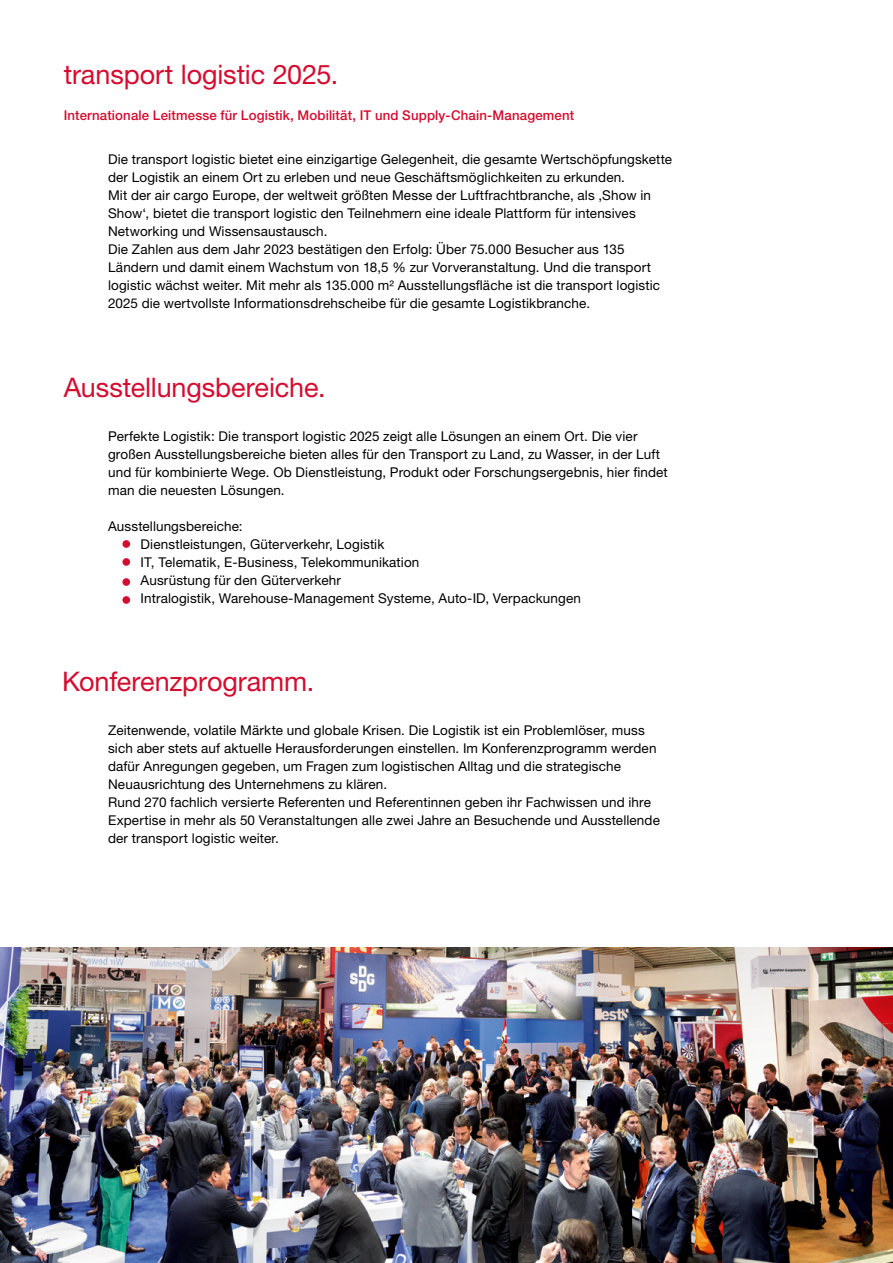
<style>
.page{position:relative;width:893px;height:1263px;background:#fff}
.page>*{position:absolute;margin:0;border:0;box-sizing:border-box;transform-origin:0 0}
.t1{font:27px "Helvetica Neue LT Pro";letter-spacing:-.005em;color:#d50c2f}
.t2{font:13.5px/18px "Helvetica Neue LT Pro";letter-spacing:.01em;color:#000}
.t3{font:500 13.5px "Helvetica Neue LT Pro";letter-spacing:.01em;color:#d50c2f}
</style>
<div class="page">
<img style="left:0;top:947px;width:893px;height:316px">
<div style="left:122px;top:540px;width:8px;height:8px;background:#d50c2f;border-radius:50%"></div>
<div style="left:122px;top:558px;width:8px;height:8px;background:#d50c2f;border-radius:50%"></div>
<div style="left:122px;top:578px;width:8px;height:8px;background:#d50c2f;border-radius:50%"></div>
<div style="left:122px;top:596px;width:8px;height:8px;background:#d50c2f;border-radius:50%"></div>
<h1 class="t1" style="left:64px;top:58px;width:276px">transport logistic 2025.</h1>
<p class="t3" style="left:64px;top:107px;width:512px">Internationale Leitmesse für Logistik, Mobilität, IT und Supply-Chain-Management</p>
<p class="t2" style="left:108px;top:150px;width:565px">Die transport logistic bietet eine einzigartige Gelegenheit, die gesamte Wertschöpfungskette der Logistik an einem Ort zu erleben und neue Geschäftsmöglichkeiten zu erkunden.<br>Mit der air cargo Europe, der weltweit größten Messe der Luftfrachtbranche, als ‚Show in Show‘, bietet die transport logistic den Teilnehmern eine ideale Plattform für intensives Networking und Wissensaustausch.<br>Die Zahlen aus dem Jahr 2023 bestätigen den Erfolg: Über 75.000 Besucher aus 135<br>Ländern und damit einem Wachstum von 18,5 % zur Vorveranstaltung. Und die transport logistic wächst weiter. Mit mehr als 135.000 m² Ausstellungsfläche ist die transport logistic 2025 die wertvollste Informationsdrehscheibe für die gesamte Logistikbranche.</p>
<h1 class="t1" style="left:64px;top:371px;width:263px">Ausstellungsbereiche.</h1>
<p class="t2" style="left:108px;top:427px;width:561px">Perfekte Logistik: Die transport logistic 2025 zeigt alle Lösungen an einem Ort. Die vier großen Ausstellungsbereiche bieten alles für den Transport zu Land, zu Wasser, in der Luft und für kombinierte Wege. Ob Dienstleistung, Produkt oder Forschungsergebnis, hier findet man die neuesten Lösungen.</p>
<p class="t2" style="left:141px;top:517px;width:442px;text-indent:-33px">Ausstellungsbereiche:<br>Dienstleistungen, Güterverkehr, Logistik<br>IT, Telematik, E-Business, Telekommunikation<br>Ausrüstung für den Güterverkehr<br>Intralogistik, Warehouse-Management Systeme, Auto-ID, Verpackungen</p>
<h1 class="t1" style="left:62px;top:665px;width:254px">Konferenzprogramm.</h1>
<p class="t2" style="left:108px;top:721px;width:553px">Zeitenwende, volatile Märkte und globale Krisen. Die Logistik ist ein Problemlöser, muss sich aber stets auf aktuelle Herausforderungen einstellen. Im Konferenzprogramm werden dafür Anregungen gegeben, um Fragen zum logistischen Alltag und die strategische Neuausrichtung des Unternehmens zu klären.<br>Rund 270 fachlich versierte Referenten und Referentinnen geben ihr Fachwissen und ihre Expertise in mehr als 50 Veranstaltungen alle zwei Jahre an Besuchende und Ausstellende der transport logistic weiter.</p>
</div>
